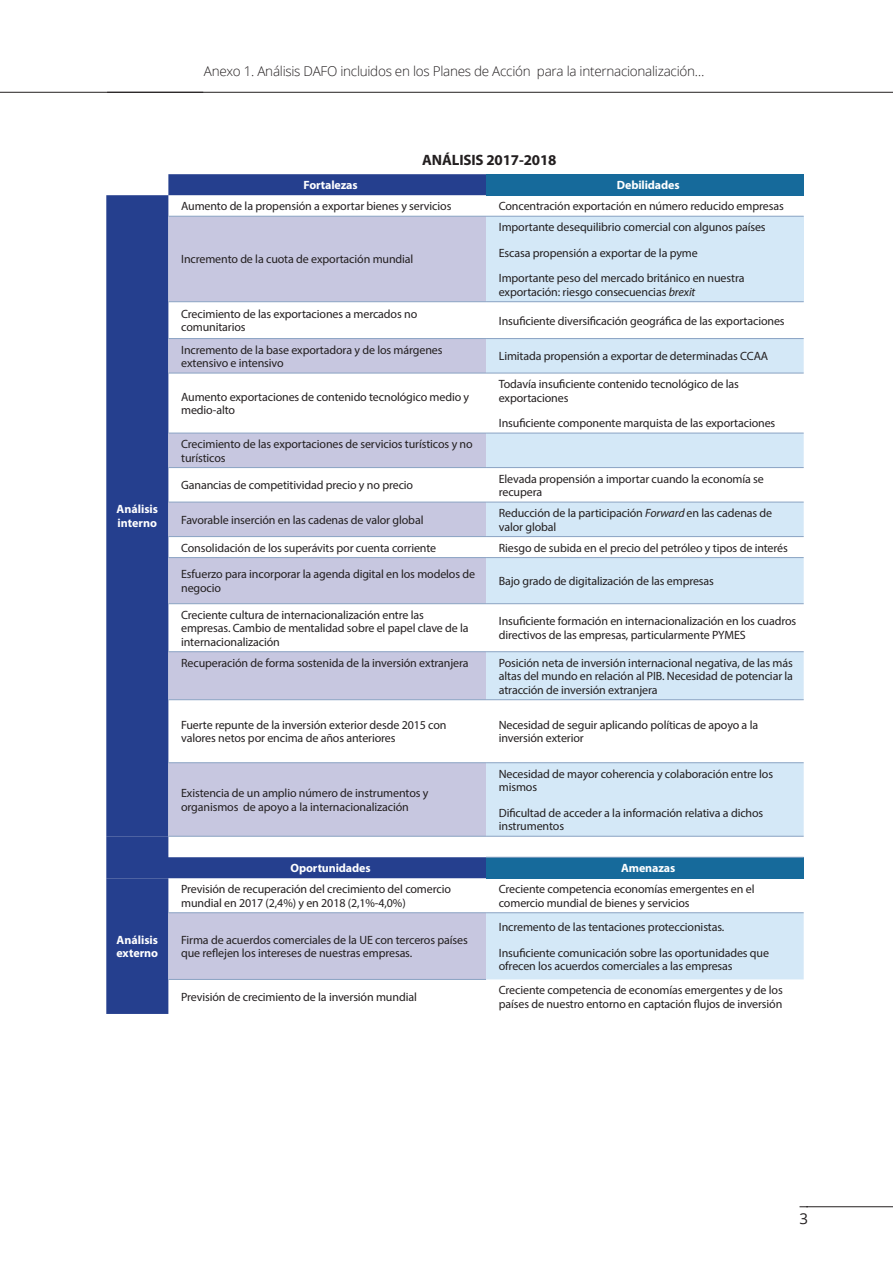
<style>
.page{position:relative;width:893px;height:1263px;background:#fff}
.page>*{position:absolute;margin:0;border:0;box-sizing:border-box;transform-origin:0 0}
.t1{font:700 15px "Myriad Pro";letter-spacing:-.01em;color:#231f20}
.t2{font:15px "Open Sans";color:#231f20}
.t3{font:300 13.5px "Open Sans";letter-spacing:-.02em;color:#231f20}
.t4{font:12px/13.5px "Myriad Pro";letter-spacing:-.01em;color:#231f20}
.t5{font:700 12px/13.5px "Myriad Pro";letter-spacing:-.01em;color:#fff}
.s1{font-style:italic}
</style>
<div class="page">
<hr style="left:806px;top:1206px;width:87px;height:1px;background:#231f20">
<hr style="left:0;top:92px;width:203px;height:1px;background:#231f20">
<hr style="left:107px;top:92px;width:786px;height:1px;background:#231f20">
<svg style="left:106px;top:174px;width:380px;height:840px;fill:#253f8e"></svg>
<div style="left:486px;top:174px;width:318px;height:21px;background:#166a9b"></div>
<svg style="left:168px;top:217px;width:318px;height:762px;fill:#c7c7e0"></svg>
<div style="left:486px;top:216px;width:318px;height:86px;background:#d4e8f7"></div>
<svg style="left:486px;top:339px;width:318px;height:640px;fill:#d4e8f7"></svg>
<svg style="left:106px;top:836px;width:380px;height:42px"></svg>
<div style="left:486px;top:857px;width:318px;height:21px;background:#166a9b"></div>
<hr style="left:168px;top:216px;width:318px;height:1px;background:#8aa3c3">
<hr style="left:486px;top:216px;width:318px;height:1px;background:#8aa3c3">
<hr style="left:168px;top:301px;width:318px;height:1px;background:#8aa3c3">
<hr style="left:486px;top:301px;width:318px;height:1px;background:#8aa3c3">
<hr style="left:486px;top:338px;width:318px;height:1px;background:#8aa3c3">
<hr style="left:486px;top:373px;width:318px;height:1px;background:#8aa3c3">
<hr style="left:486px;top:433px;width:318px;height:1px;background:#8aa3c3">
<hr style="left:486px;top:467px;width:318px;height:1px;background:#8aa3c3">
<hr style="left:486px;top:502px;width:318px;height:1px;background:#8aa3c3">
<hr style="left:486px;top:536px;width:318px;height:1px;background:#8aa3c3">
<hr style="left:486px;top:557px;width:318px;height:1px;background:#8aa3c3">
<hr style="left:486px;top:603px;width:318px;height:1px;background:#8aa3c3">
<hr style="left:486px;top:651px;width:318px;height:1px;background:#8aa3c3">
<hr style="left:486px;top:699px;width:318px;height:1px;background:#8aa3c3">
<hr style="left:486px;top:762px;width:318px;height:1px;background:#8aa3c3">
<hr style="left:486px;top:836px;width:318px;height:1px;background:#8aa3c3">
<hr style="left:486px;top:857px;width:318px;height:1px;background:#8aa3c3">
<hr style="left:486px;top:912px;width:318px;height:1px;background:#8aa3c3">
<hr style="left:168px;top:338px;width:318px;height:1px;background:#8aa3c3">
<hr style="left:168px;top:373px;width:318px;height:1px;background:#8aa3c3">
<hr style="left:168px;top:433px;width:318px;height:1px;background:#8aa3c3">
<hr style="left:168px;top:467px;width:318px;height:1px;background:#8aa3c3">
<hr style="left:168px;top:502px;width:318px;height:1px;background:#8aa3c3">
<hr style="left:168px;top:536px;width:318px;height:1px;background:#8aa3c3">
<hr style="left:168px;top:557px;width:318px;height:1px;background:#8aa3c3">
<hr style="left:168px;top:603px;width:318px;height:1px;background:#8aa3c3">
<hr style="left:168px;top:651px;width:318px;height:1px;background:#8aa3c3">
<hr style="left:168px;top:699px;width:318px;height:1px;background:#8aa3c3">
<hr style="left:168px;top:762px;width:318px;height:1px;background:#8aa3c3">
<hr style="left:168px;top:836px;width:318px;height:1px;background:#8aa3c3">
<hr style="left:168px;top:912px;width:318px;height:1px;background:#8aa3c3">
<hr style="left:168px;top:979px;width:318px;height:1px;background:#8aa3c3">
<p class="t3" style="left:204px;top:62px;width:502px">Anexo 1. Análisis DAFO incluidos en los Planes de Acción para la internacionalización…</p>
<p class="t5" style="left:117px;top:502px;width:43px">Análisis interno</p>
<p class="t5" style="left:116px;top:933px;width:43px">Análisis externo</p>
<p class="t1" style="left:422px;top:150px;width:136px">ANÁLISIS 2017-2018</p>
<p class="t5" style="left:303px;top:178px;width:56px">Fortalezas</p>
<p class="t5" style="left:617px;top:178px;width:64px">Debilidades</p>
<p class="t4" style="left:181px;top:199px;width:272px">Aumento de la propensión a exportar bienes y servicios</p>
<p class="t4" style="left:499px;top:199px;width:286px">Concentración exportación en número reducido empresas</p>
<p class="t4" style="left:181px;top:252px;width:234px">Incremento de la cuota de exportación mundial</p>
<p class="t4" style="left:499px;top:220px;width:268px">Importante desequilibrio comercial con algunos países</p>
<p class="t4" style="left:499px;top:246px;width:201px">Escasa propensión a exportar de la pyme</p>
<p class="t4" style="left:499px;top:271px;width:247px">Importante peso del mercado británico en nuestra exportación: riesgo consecuencias <span class="s1">brexit</span></p>
<p class="t4" style="left:181px;top:307px;width:238px">Crecimiento de las exportaciones a mercados no comunitarios</p>
<p class="t4" style="left:499px;top:314px;width:287px">Insuficiente diversificación geográfica de las exportaciones</p>
<p class="t4" style="left:181px;top:343px;width:263px">Incremento de la base exportadora y de los márgenes extensivo e intensivo</p>
<p class="t4" style="left:499px;top:349px;width:271px">Limitada propensión a exportar de determinadas CCAA</p>
<p class="t4" style="left:181px;top:390px;width:290px">Aumento exportaciones de contenido tecnológico medio y medio-alto</p>
<p class="t4" style="left:499px;top:377px;width:242px">Todavía insuficiente contenido tecnológico de las exportaciones</p>
<p class="t4" style="left:499px;top:416px;width:278px">Insuficiente componente marquista de las exportaciones</p>
<p class="t4" style="left:181px;top:437px;width:293px">Crecimiento de las exportaciones de servicios turísticos y no turísticos</p>
<p class="t4" style="left:181px;top:478px;width:234px">Ganancias de competitividad precio y no precio</p>
<p class="t4" style="left:499px;top:472px;width:266px">Elevada propensión a importar cuando la economía se recupera</p>
<p class="t4" style="left:181px;top:513px;width:244px">Favorable inserción en las cadenas de valor global</p>
<p class="t4" style="left:499px;top:506px;width:275px">Reducción de la participación <span class="s1">Forward</span> en las cadenas de valor global</p>
<p class="t4" style="left:181px;top:541px;width:257px">Consolidación de los superávits por cuenta corriente</p>
<p class="t4" style="left:499px;top:541px;width:291px">Riesgo de subida en el precio del petróleo y tipos de interés</p>
<p class="t4" style="left:181px;top:567px;width:295px">Esfuerzo para incorporar la agenda digital en los modelos de negocio</p>
<p class="t4" style="left:499px;top:574px;width:217px">Bajo grado de digitalización de las empresas</p>
<p class="t4" style="left:181px;top:608px;width:289px">Creciente cultura de internacionalización entre las empresas. Cambio de mentalidad sobre el papel clave de la internacionalización</p>
<p class="t4" style="left:499px;top:614px;width:299px">Insuficiente formación en internacionalización en los cuadros directivos de las empresas, particularmente PYMES</p>
<p class="t4" style="left:181px;top:656px;width:289px">Recuperación de forma sostenida de la inversión extranjera</p>
<p class="t4" style="left:499px;top:656px;width:296px;text-align:justify">Posición neta de inversión internacional negativa, de las más altas del mundo en relación al PIB. Necesidad de potenciar la atracción de inversión extranjera</p>
<p class="t4" style="left:181px;top:718px;width:267px">Fuerte repunte de la inversión exterior desde 2015 con valores netos por encima de años anteriores</p>
<p class="t4" style="left:499px;top:718px;width:261px">Necesidad de seguir aplicando políticas de apoyo a la inversión exterior</p>
<p class="t4" style="left:181px;top:786px;width:249px">Existencia de un amplio número de instrumentos y organismos de apoyo a la internacionalización</p>
<p class="t4" style="left:499px;top:767px;width:276px">Necesidad de mayor coherencia y colaboración entre los mismos</p>
<p class="t4" style="left:499px;top:806px;width:266px">Dificultad de acceder a la información relativa a dichos instrumentos</p>
<p class="t5" style="left:291px;top:861px;width:82px">Oportunidades</p>
<p class="t5" style="left:621px;top:861px;width:56px">Amenazas</p>
<p class="t4" style="left:181px;top:882px;width:271px">Previsión de recuperación del crecimiento del comercio mundial en 2017 (2,4%) y en 2018 (2,1%-4,0%)</p>
<p class="t4" style="left:499px;top:882px;width:257px">Creciente competencia economías emergentes en el comercio mundial de bienes y servicios</p>
<p class="t4" style="left:181px;top:933px;width:288px">Firma de acuerdos comerciales de la UE con terceros países que reflejen los intereses de nuestras empresas.</p>
<p class="t4" style="left:499px;top:920px;width:227px">Incremento de las tentaciones proteccionistas.</p>
<p class="t4" style="left:499px;top:946px;width:272px">Insuficiente comunicación sobre las oportunidades que ofrecen los acuerdos comerciales a las empresas</p>
<p class="t4" style="left:181px;top:990px;width:237px">Previsión de crecimiento de la inversión mundial</p>
<p class="t4" style="left:499px;top:983px;width:285px">Creciente competencia de economías emergentes y de los países de nuestro entorno en captación flujos de inversión</p>
<p class="t2" style="left:799px;top:1208px;width:10px">3</p>
</div>
